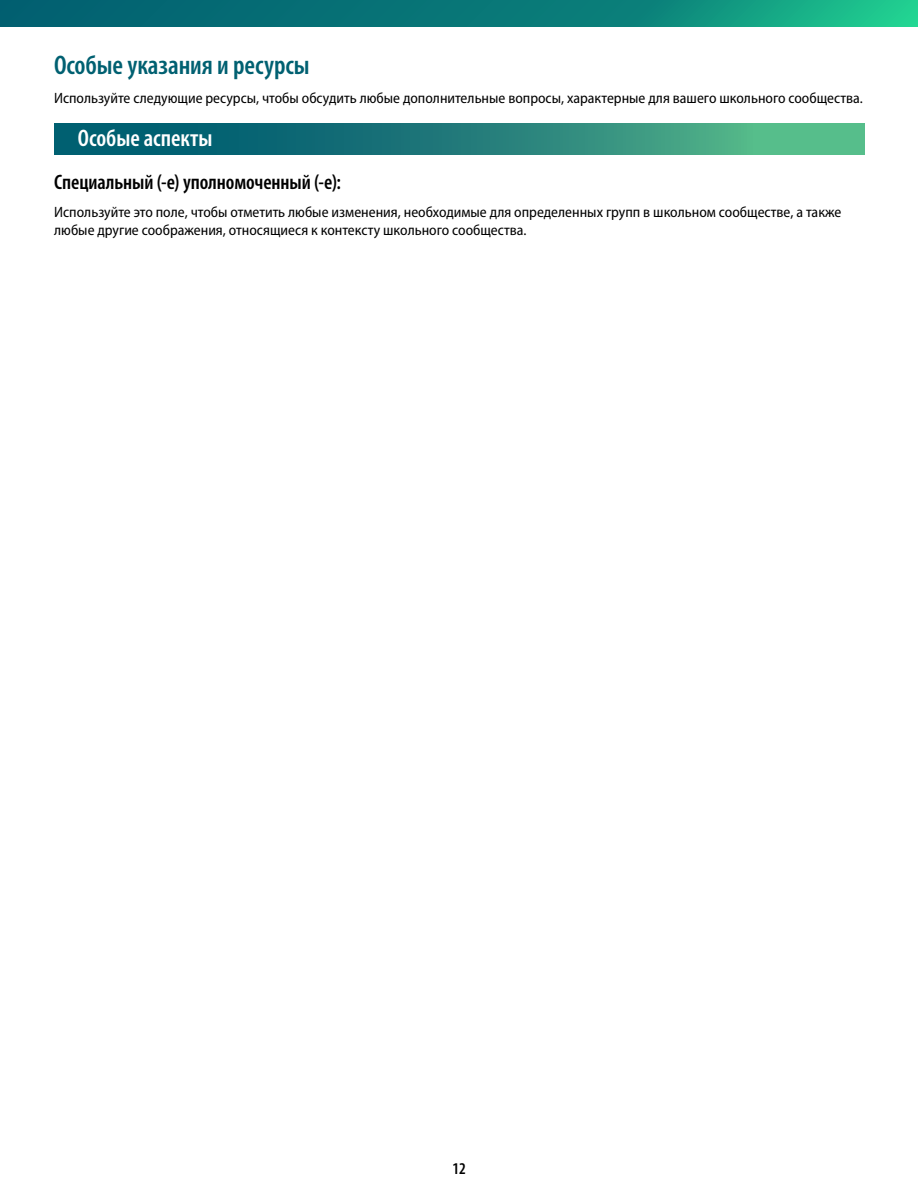
<style>
.page{position:relative;width:918px;height:1188px;background:#fff}
.page>*{position:absolute;margin:0;border:0;box-sizing:border-box;transform-origin:0 0}
.t1{font:600 condensed 27px "Myriad Pro";letter-spacing:-.005em;color:#006071}
.t2{font:600 condensed 24px "Myriad Pro";color:#fff}
.t3{font:600 condensed 21px "Myriad Pro";letter-spacing:-.005em;color:#000}
.t4{font:600 condensed 16.5px "Myriad Pro";color:#000}
.t5{font:semi-condensed 15px/18px "Myriad Pro";color:#000}
</style>
<div class="page">
<svg style="left:0;top:0;width:918px;height:27px"></svg>
<svg style="left:54px;top:124px;width:810px;height:31px"></svg>
<h1 class="t1" style="left:54px;top:51px;width:257px">Особые указания и ресурсы</h1>
<p class="t5" style="left:54px;top:89px;width:810px">Используйте следующие ресурсы, чтобы обсудить любые дополнительные вопросы, характерные для вашего школьного сообщества.</p>
<h2 class="t2" style="left:78px;top:125px;width:136px">Особые аспекты</h2>
<h3 class="t3" style="left:54px;top:171px;width:288px">Специальный (-е) уполномоченный (-е):</h3>
<p class="t5" style="left:54px;top:204px;width:789px">Используйте это поле, чтобы отметить любые изменения, необходимые для определенных групп в школьном сообществе, а также любые другие соображения, относящиеся к контексту школьного сообщества.</p>
<p class="t4" style="left:452px;top:1159px;width:15px">12</p>
</div>
